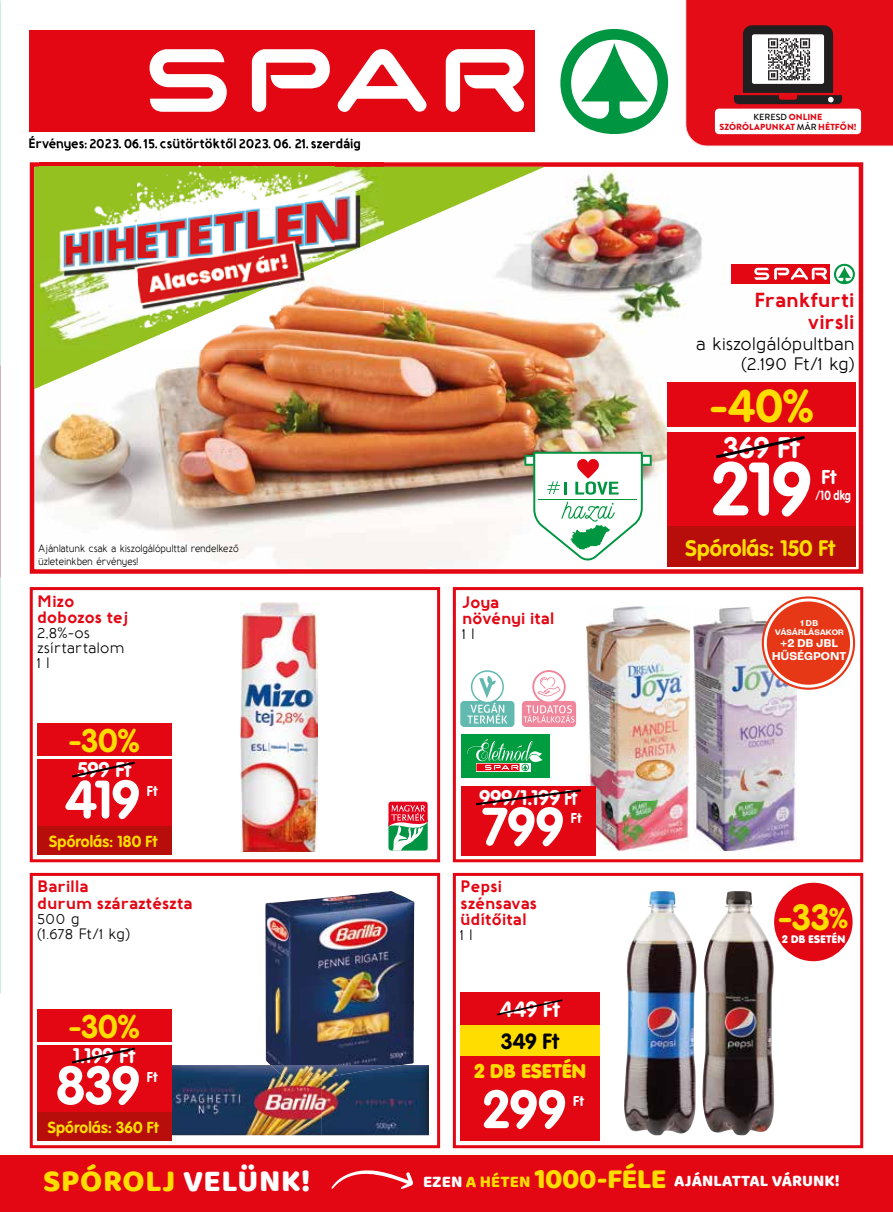
<style>
.page{position:relative;width:893px;height:1212px;background:#fff}
.page>*{position:absolute;margin:0;border:0;box-sizing:border-box;transform-origin:0 0}
.t1{font:700 74.25px "VAG Rounded Next";color:#fff}
.t2{font:700 52.95px "VAG Rounded Next";letter-spacing:-.01em;color:#fff}
.t3{font:700 45.15px "VAG Rounded Next";color:#fd0}
.t4{font:700 35.85px "VAG Rounded Next";color:#fd0}
.t5{font:700 32.25px "VAG Rounded Next";color:#fd0}
.t6{font:31.5px "Baloo";letter-spacing:.02em;color:#fd0}
.t7{font:700 29.25px "VAG Rounded Next";color:#fff}
.t8{font:700 22.05px "VAG Rounded Next";color:#fd0}
.t9{font:700 21.75px "VAG Rounded Next";color:#fff}
.t10{font:700 21.75px "VAG Rounded Next";color:#000}
.t11{font:700 20.85px "VAG Rounded Next";letter-spacing:-.005em;color:#fff}
.t12{font:700 20.25px/22.5px "Baufra";letter-spacing:-.02em;color:#e30613;text-align:right}
.t13{font:700 19.8px "VAG Rounded Next";color:#fff}
.t14{font:900 19.5px "VAG Rounded Next";letter-spacing:.015em;color:#fd0}
.t15{font:500 18px/20.2px "Baufra";letter-spacing:-.015em;color:#000;text-align:right}
.t16{font:700 16.5px/16.5px "Baufra";letter-spacing:-.015em;color:#e30613}
.t17{font:16.5px "Baloo";letter-spacing:-.005em;color:#fff}
.t18{font:700 15.75px "VAG Rounded Next";letter-spacing:.005em;color:#fd0}
.t19{font:500 15px/15px "Baufra";letter-spacing:-.01em;color:#000}
.t20{font:700 14.1px "VAG Rounded Next";letter-spacing:.01em;color:#fff}
.t21{font:700 13.5px "Baufra";letter-spacing:-.025em;color:#000}
.t22{font:700 13.2px "VAG Rounded Next";color:#fff;scale:.8 1}
.t23{font:700 12px/13.5px "Roc Grotesk";letter-spacing:.025em;color:#fff;text-align:center}
.t24{font:900 10.8px "VAG Rounded Next";letter-spacing:.03em;color:#fff}
.t25{font:500 10.5px/12.6px "Baufra";letter-spacing:-.02em;color:#000;scale:.9 1}
.t26{font:700 9px "Roc Grotesk";color:#fff}
.t27{font:900 8.85px/9.9px "Brandon Grotesque";letter-spacing:.005em;color:#e30613;text-align:center}
.t28{font:700 8.4px "Roc Grotesk";letter-spacing:-.015em;color:#fff}
.s1{font-weight:500;color:#000}
.s2{font-size:27.9px}
.s3{color:#fff}
.s4{font-size:16.8px}
.s5{font-size:16.8px;color:#fd0}
.s6{font-size:28.8px;color:#fd0}
</style>
<div class="page">
<img style="left:30px;top:162px;width:833px;height:412px">
<div style="left:29px;top:31px;width:506px;height:101px;background:#e30613"></div>
<svg style="left:337px;top:49px;width:90px;height:63px"></svg>
<svg style="left:149px;top:49px;width:78px;height:63px"></svg>
<svg style="left:446px;top:49px;width:78px;height:63px"></svg>
<svg style="left:252px;top:49px;width:78px;height:63px"></svg>
<svg style="left:560px;top:29px;width:108px;height:105px"></svg>
<svg style="left:686px;top:0;width:207px;height:146px"></svg>
<div style="left:0;top:1155px;width:893px;height:57px;background:#e30613"></div>
<svg style="left:331px;top:1170px;width:82px;height:19px"></svg>
<svg style="left:30px;top:587px;width:410px;height:275px"></svg>
<svg style="left:30px;top:873px;width:410px;height:275px"></svg>
<svg style="left:453px;top:587px;width:410px;height:275px"></svg>
<svg style="left:453px;top:873px;width:410px;height:275px"></svg>
<img style="left:34px;top:167px;width:510px;height:222px">
<img style="left:40px;top:147px;width:344px;height:111px">
<img style="left:40px;top:167px;width:344px;height:1px">
<img style="left:40px;top:146px;width:47px;height:5px">
<img style="left:90px;top:146px;width:67px;height:2px">
<img style="left:160px;top:146px;width:77px;height:2px">
<img style="left:239px;top:146px;width:69px;height:2px">
<img style="left:281px;top:237px;width:103px;height:112px">
<img style="left:177px;top:301px;width:104px;height:48px">
<img style="left:138px;top:344px;width:39px;height:5px">
<img style="left:309px;top:146px;width:51px;height:5px">
<img style="left:40px;top:258px;width:98px;height:91px">
<img style="left:138px;top:258px;width:98px;height:86px">
<img style="left:236px;top:258px;width:99px;height:43px">
<img style="left:265px;top:891px;width:149px;height:174px">
<img style="left:241px;top:602px;width:76px;height:250px">
<img style="left:624px;top:891px;width:73px;height:244px">
<img style="left:702px;top:891px;width:72px;height:245px">
<img style="left:586px;top:607px;width:104px;height:243px">
<img style="left:694px;top:607px;width:102px;height:244px">
<img style="left:171px;top:1065px;width:258px;height:70px">
<img style="left:271px;top:1065px;width:131px;height:18px">
<div style="left:460px;top:701px;width:54px;height:26px;background:#62b9af;border-radius:4px"></div>
<svg style="left:467px;top:670px;width:40px;height:53px"></svg>
<svg style="left:731px;top:263px;width:124px;height:21px"></svg>
<div style="left:731px;top:264px;width:98px;height:20px;background:#e30613"></div>
<svg style="left:754px;top:268px;width:73px;height:12px"></svg>
<svg style="left:834px;top:264px;width:21px;height:20px"></svg>
<div style="left:668px;top:382px;width:188px;height:45px;background:#e30613"></div>
<div style="left:668px;top:432px;width:188px;height:96px;background:#e30613"></div>
<div style="left:668px;top:526px;width:188px;height:41px;background:#b70e0c"></div>
<svg style="left:716px;top:436px;width:89px;height:22px"></svg>
<div style="left:37px;top:723px;width:134px;height:33px;background:#e30613"></div>
<div style="left:37px;top:759px;width:134px;height:68px;background:#e30613"></div>
<div style="left:37px;top:826px;width:134px;height:29px;background:#b70e0c"></div>
<svg style="left:72px;top:762px;width:63px;height:15px"></svg>
<div style="left:37px;top:1009px;width:134px;height:32px;background:#e30613"></div>
<div style="left:37px;top:1045px;width:134px;height:68px;background:#e30613"></div>
<div style="left:37px;top:1112px;width:134px;height:29px;background:#b70e0c"></div>
<svg style="left:72px;top:1047px;width:63px;height:16px"></svg>
<div style="left:461px;top:786px;width:134px;height:70px;background:#e30613"></div>
<svg style="left:476px;top:789px;width:105px;height:16px"></svg>
<div style="left:460px;top:992px;width:140px;height:38px;background:#e30613"></div>
<svg style="left:497px;top:999px;width:65px;height:16px"></svg>
<div style="left:460px;top:1040px;width:140px;height:101px;background:#e30613"></div>
<div style="left:460px;top:1025px;width:140px;height:31px;background:#fd0"></div>
<svg style="left:387px;top:800px;width:42px;height:51px"></svg>
<svg style="left:388px;top:802px;width:40px;height:48px"></svg>
<svg style="left:524px;top:452px;width:128px;height:108px"></svg>
<div style="left:461px;top:734px;width:88px;height:43px;background:#009d40"></div>
<svg style="left:476px;top:771px;width:54px;height:1px"></svg>
<svg style="left:467px;top:739px;width:76px;height:32px"></svg>
<svg style="left:762px;top:596px;width:93px;height:94px"></svg>
<div style="left:767px;top:601px;width:83px;height:84px;background:#e63816;border-radius:50%"></div>
<div style="left:522px;top:701px;width:54px;height:26px;background:#f0869c;border-radius:4px"></div>
<svg style="left:523px;top:670px;width:52px;height:52px"></svg>
<div style="left:774px;top:883px;width:79px;height:78px;background:#e30613;border-radius:50%"></div>
<p class="t21" style="left:28px;top:134px;width:334px">Érvényes: 2023. 06. 15. csütörtöktől 2023. 06. 21. szerdáig</p>
<p class="t25" style="left:38px;top:542px;width:225px">Ajánlatunk csak a kiszolgálópulttal rendelkező üzleteinkben érvényes!</p>
<p class="t16" style="left:37px;top:592px;width:93px">Mizo dobozos tej</p>
<p class="t19" style="left:37px;top:625px;width:89px">2,8%-os zsírtartalom<br>1 l</p>
<h3 class="t5" style="left:69px;top:720px;width:73px">-30%</h3>
<h2 class="t2" style="left:65px;top:765px;width:76px">419</h2>
<p class="t20" style="left:147px;top:782px;width:12px">Ft</p>
<p class="t18" style="left:49px;top:831px;width:110px">Spórolás: 180 Ft</p>
<p class="t11" style="left:77px;top:756px;width:56px">599 Ft</p>
<p class="t16" style="left:37px;top:877px;width:157px">Barilla<br>durum száraztészta</p>
<p class="t19" style="left:37px;top:910px;width:94px">500 g<br>(1.678 Ft/1 kg)</p>
<h3 class="t5" style="left:69px;top:1005px;width:73px">-30%</h3>
<h2 class="t2" style="left:56px;top:1051px;width:86px">839</h2>
<p class="t20" style="left:147px;top:1068px;width:12px">Ft</p>
<p class="t18" style="left:48px;top:1117px;width:113px">Spórolás: 360 Ft</p>
<p class="t11" style="left:73px;top:1042px;width:64px">1.199 Ft</p>
<p class="t16" style="left:462px;top:593px;width:94px">Joya növényi ital</p>
<p class="t19" style="left:462px;top:626px;width:14px">1 l</p>
<p class="t11" style="left:479px;top:784px;width:100px">999/1.199 Ft</p>
<h2 class="t2" style="left:482px;top:792px;width:83px">799</h2>
<p class="t20" style="left:571px;top:809px;width:12px">Ft</p>
<p class="t16" style="left:460px;top:877px;width:78px">Pepsi szénsavas üdítőital</p>
<p class="t19" style="left:460px;top:927px;width:14px">1 l</p>
<h3 class="t9" style="left:500px;top:995px;width:61px">449 Ft</h3>
<h3 class="t10" style="left:501px;top:1027px;width:59px">349 Ft</h3>
<p class="t14" style="left:474px;top:1057px;width:113px">2 DB ESETÉN</p>
<h2 class="t2" style="left:483px;top:1075px;width:85px">299</h2>
<p class="t20" style="left:573px;top:1092px;width:12px">Ft</p>
<p class="t27" style="left:719px;top:112px;width:139px"><span class="s1">KERESD</span> ONLINE<br>SZÓRÓLAPUNKAT <span class="s1">MÁR</span> HÉTFŐN!</p>
<p class="t12" style="left:754px;top:287px;width:102px">Frankfurti virsli</p>
<p class="t15" style="left:696px;top:332px;width:160px">a kiszolgálópultban (2.190 Ft/1 kg)</p>
<h3 class="t3" style="left:709px;top:377px;width:106px">-40%</h3>
<h1 class="t1" style="left:712px;top:441px;width:101px">219</h1>
<p class="t13" style="left:822px;top:465px;width:17px">Ft</p>
<h3 class="t7" style="left:723px;top:428px;width:78px">369 Ft</h3>
<p class="t22" style="left:816px;top:487px;width:46px">/10 dkg</p>
<h3 class="t8" style="left:686px;top:533px;width:151px">Spórolás: 150 Ft</h3>
<p class="t26" style="left:800px;top:617px;width:19px">1 DB</p>
<p class="t28" style="left:775px;top:627px;width:71px">VÁSÁRLÁSAKOR</p>
<p class="t23" style="left:772px;top:636px;width:76px">+2 DB JBL<br>HŰSÉGPONT</p>
<h3 class="t4" style="left:778px;top:894px;width:72px">-33<span class="s2">%</span></h3>
<p class="t24" style="left:782px;top:932px;width:64px">2 DB ESETÉN</p>
<h3 class="t6" style="left:43px;top:1162px;width:269px">SPÓROLJ <span class="s3">VELÜNK!</span></h3>
<p class="t17" style="left:423px;top:1171px;width:418px"><span class="s4">EZEN</span> <span class="s5">A HÉTEN</span> <span class="s6">1000-FÉLE</span> AJÁNLATTAL VÁRUNK!</p>
</div>
